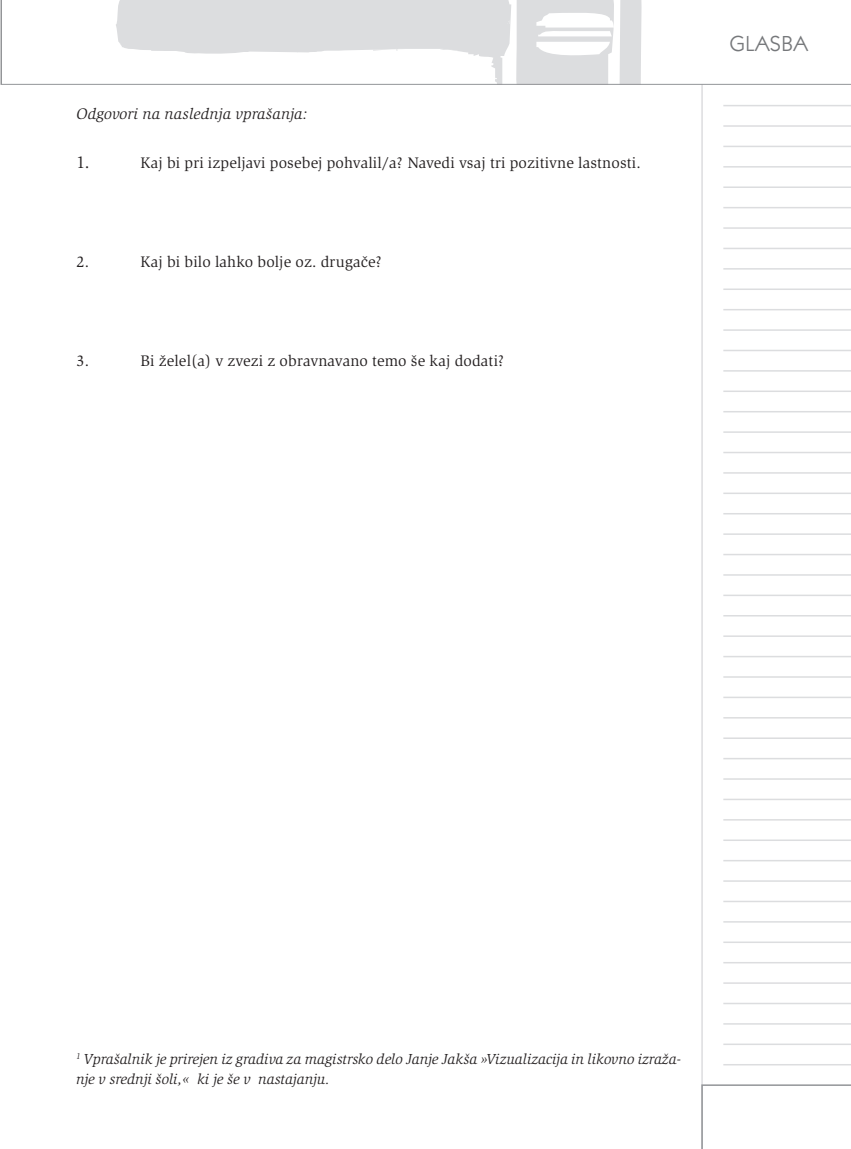
<style>
.page{position:relative;width:851px;height:1149px;background:#fff}
.page>*{position:absolute;margin:0;border:0;box-sizing:border-box;transform-origin:0 0}
.t1{font:22.5px "Kabel Itc TEE";color:#76787b}
.t2{font:17.25px "Slimbach Itc TEE";color:#231f20}
.t3{font:15.75px "Slimbach Itc TEE";letter-spacing:.01em;color:#231f20}
.t4{font:italic 15.75px "Slimbach Itc TEE";letter-spacing:.01em;color:#231f20}
.t5{font:italic 15px/19.5px "Slimbach Itc TEE";color:#231f20}
</style>
<div class="page">
<svg style="left:701px;top:85px;width:149px;height:999px"></svg>
<svg style="left:0;top:0;width:1px;height:85px"></svg>
<svg style="left:1px;top:0;width:849px;height:85px"></svg>
<svg style="left:701px;top:1084px;width:149px;height:64px"></svg>
<hr style="left:723px;top:105px;width:127px;height:1px;background:#dcdddf">
<hr style="left:723px;top:125px;width:127px;height:2px;background:#dcdddf">
<hr style="left:723px;top:146px;width:127px;height:1px;background:#dcdddf">
<hr style="left:723px;top:166px;width:127px;height:1px;background:#dcdddf">
<hr style="left:723px;top:186px;width:127px;height:2px;background:#dcdddf">
<hr style="left:723px;top:207px;width:127px;height:1px;background:#dcdddf">
<hr style="left:723px;top:227px;width:127px;height:2px;background:#dcdddf">
<hr style="left:723px;top:247px;width:127px;height:2px;background:#dcdddf">
<hr style="left:723px;top:268px;width:127px;height:1px;background:#dcdddf">
<hr style="left:723px;top:288px;width:127px;height:2px;background:#dcdddf">
<hr style="left:723px;top:309px;width:127px;height:1px;background:#dcdddf">
<hr style="left:723px;top:329px;width:127px;height:2px;background:#dcdddf">
<hr style="left:723px;top:349px;width:127px;height:2px;background:#dcdddf">
<hr style="left:723px;top:370px;width:127px;height:1px;background:#dcdddf">
<hr style="left:723px;top:390px;width:127px;height:2px;background:#dcdddf">
<hr style="left:723px;top:411px;width:127px;height:1px;background:#dcdddf">
<hr style="left:723px;top:431px;width:127px;height:2px;background:#dcdddf">
<hr style="left:723px;top:451px;width:127px;height:2px;background:#dcdddf">
<hr style="left:723px;top:472px;width:127px;height:1px;background:#dcdddf">
<hr style="left:723px;top:492px;width:127px;height:2px;background:#dcdddf">
<hr style="left:723px;top:513px;width:127px;height:1px;background:#dcdddf">
<hr style="left:723px;top:533px;width:127px;height:1px;background:#dcdddf">
<hr style="left:723px;top:553px;width:127px;height:2px;background:#dcdddf">
<hr style="left:723px;top:574px;width:127px;height:1px;background:#dcdddf">
<hr style="left:723px;top:594px;width:127px;height:2px;background:#dcdddf">
<hr style="left:723px;top:615px;width:127px;height:1px;background:#dcdddf">
<hr style="left:723px;top:635px;width:127px;height:1px;background:#dcdddf">
<hr style="left:723px;top:655px;width:127px;height:2px;background:#dcdddf">
<hr style="left:723px;top:676px;width:127px;height:1px;background:#dcdddf">
<hr style="left:723px;top:696px;width:127px;height:2px;background:#dcdddf">
<hr style="left:723px;top:716px;width:127px;height:2px;background:#dcdddf">
<hr style="left:723px;top:737px;width:127px;height:1px;background:#dcdddf">
<hr style="left:723px;top:757px;width:127px;height:2px;background:#dcdddf">
<hr style="left:723px;top:778px;width:127px;height:1px;background:#dcdddf">
<hr style="left:723px;top:798px;width:127px;height:2px;background:#dcdddf">
<hr style="left:723px;top:818px;width:127px;height:2px;background:#dcdddf">
<hr style="left:723px;top:839px;width:127px;height:1px;background:#dcdddf">
<hr style="left:723px;top:859px;width:127px;height:2px;background:#dcdddf">
<hr style="left:723px;top:880px;width:127px;height:1px;background:#dcdddf">
<hr style="left:723px;top:900px;width:127px;height:1px;background:#dcdddf">
<hr style="left:723px;top:920px;width:127px;height:2px;background:#dcdddf">
<hr style="left:723px;top:941px;width:127px;height:1px;background:#dcdddf">
<hr style="left:723px;top:961px;width:127px;height:2px;background:#dcdddf">
<hr style="left:723px;top:982px;width:127px;height:1px;background:#dcdddf">
<hr style="left:723px;top:1002px;width:127px;height:1px;background:#dcdddf">
<hr style="left:723px;top:1022px;width:127px;height:2px;background:#dcdddf">
<hr style="left:723px;top:1043px;width:127px;height:1px;background:#dcdddf">
<hr style="left:723px;top:1063px;width:127px;height:2px;background:#dcdddf">
<p class="t4" style="left:77px;top:105px;width:232px">Odgovori na naslednja vprašanja:</p>
<p class="t2" style="left:77px;top:152px;width:15px">1.</p>
<p class="t3" style="left:140px;top:154px;width:502px">Kaj bi pri izpeljavi posebej pohvalil/a? Navedi vsaj tri pozitivne lastnosti.</p>
<p class="t3" style="left:77px;top:252px;width:14px">2.</p>
<p class="t3" style="left:140px;top:252px;width:243px">Kaj bi bilo lahko bolje oz. drugače?</p>
<p class="t3" style="left:77px;top:351px;width:14px">3.</p>
<p class="t3" style="left:140px;top:351px;width:365px">Bi želel(a) v zvezi z obravnavano temo še kaj dodati?</p>
<h1 class="t1" style="left:729px;top:32px;width:80px">GLASBA</h1>
<p class="t5" style="left:76px;top:1049px;width:606px"><sup>1</sup> Vprašalnik je prirejen iz gradiva za magistrsko delo Janje Jakša »Vizualizacija in likovno izraža&shy;nje v srednji šoli,« ki je še v nastajanju.</p>
</div>
